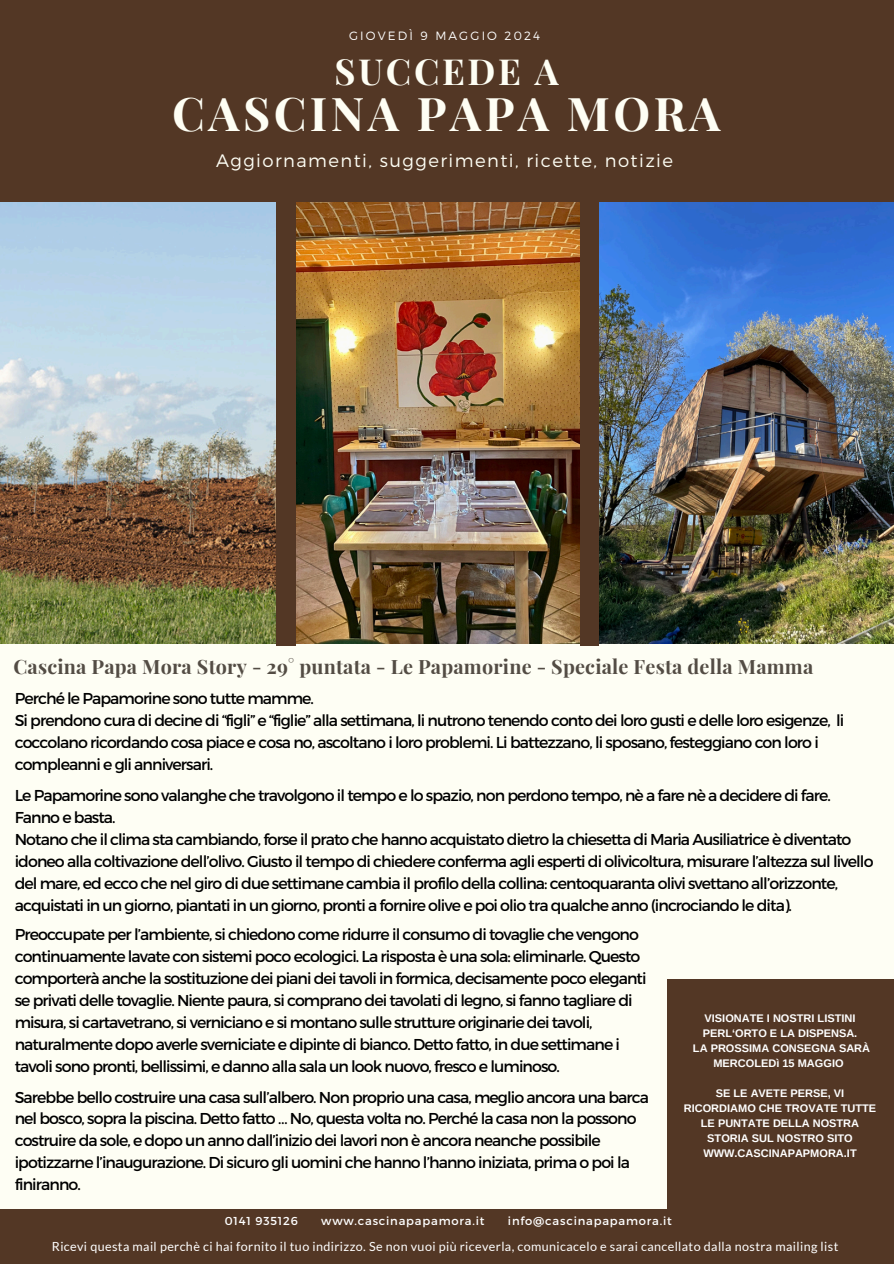
<style>
.page{position:relative;width:894px;height:1264px;background:#fff}
.page>*{position:absolute;margin:0;border:0;box-sizing:border-box;transform-origin:0 0}
.t1{font:700 46.5px "Playfair Display";letter-spacing:.075em;color:#fefef4}
.t2{font:700 36px "Playfair Display";letter-spacing:.075em;color:#fefef4}
.t3{font:700 19.8px "Playfair Display";letter-spacing:.01em;color:#534c44}
.t4{font:300 18px "Montserrat";letter-spacing:.08em;color:#fefef4}
.t5{font:15.75px/21.9px "Montserrat";letter-spacing:-.06em;color:#000}
.t6{font:12.6px "Lato";letter-spacing:.03em;color:#fff}
.t7{font:300 12px "Montserrat";letter-spacing:.18em;color:#fff}
.t8{font:11.55px "Montserrat";letter-spacing:.07em;color:#fff}
.t9{font:700 10.95px/15px "Arimo";color:#fff;text-align:center}
</style>
<div class="page">
<div style="left:0;top:0;width:893px;height:1263px;background:#fefef4"></div>
<div style="left:0;top:1208px;width:893px;height:55px;background:#533725"></div>
<div style="left:667px;top:979px;width:226px;height:237px;background:#533725"></div>
<div style="left:0;top:0;width:893px;height:206px;background:#533725"></div>
<img style="left:0;top:202px;width:276px;height:441px">
<img style="left:296px;top:202px;width:283px;height:441px">
<img style="left:598px;top:202px;width:295px;height:441px">
<div style="left:276px;top:202px;width:20px;height:443px;background:#533725"></div>
<div style="left:579px;top:202px;width:19px;height:443px;background:#533725"></div>
<h4 class="t7" style="left:349px;top:28px;width:192px">GIOVEDÌ 9 MAGGIO 2024</h4>
<h4 class="t2" style="left:334px;top:46px;width:226px">SUCCEDE A</h4>
<h4 class="t1" style="left:172px;top:80px;width:550px">CASCINA PAPA MORA</h4>
<h4 class="t4" style="left:216px;top:149px;width:458px">Aggiornamenti, suggerimenti, ricette, notizie</h4>
<h5 class="t3" style="left:13px;top:652px;width:801px">Cascina Papa Mora Story - 29° puntata - Le Papamorine - Speciale Festa della Mamma</h5>
<h2 class="t5" style="left:15px;top:687px;width:831px">Perché le Papamorine sono tutte mamme.<br>Si prendono cura di decine di “figli” e “figlie” alla settimana, li nutrono tenendo conto dei loro gusti e delle loro esigenze, li coccolano ricordando cosa piace e cosa no, ascoltano i loro problemi. Li battezzano, li sposano, festeggiano con loro i compleanni e gli anniversari.</h2>
<h4 class="t5" style="left:15px;top:783px;width:860px">Le Papamorine sono valanghe che travolgono il tempo e lo spazio, non perdono tempo, nè a fare nè a decidere di fare.<br>Fanno e basta.<br>Notano che il clima sta cambiando, forse il prato che hanno acquistato dietro la chiesetta di Maria Ausiliatrice è diventato idoneo alla coltivazione dell’olivo. Giusto il tempo di chiedere conferma agli esperti di olivicoltura, misurare l’altezza sul livello del mare, ed ecco che nel giro di due settimane cambia il profilo della collina: centoquaranta olivi svettano all’orizzonte, acquistati in un giorno, piantati in un giorno, pronti a fornire olive e poi olio tra qualche anno (incrociando le dita).</h4>
<h6 class="t5" style="left:15px;top:922px;width:633px">Preoccupate per l’ambiente, si chiedono come ridurre il consumo di tovaglie che vengono continuamente lavate con sistemi poco ecologici. La risposta è una sola: eliminarle. Questo comporterà anche la sostituzione dei piani dei tavoli in formica, decisamente poco eleganti se privati delle tovaglie. Niente paura, si comprano dei tavolati di legno, si fanno tagliare di misura, si cartavetrano, si verniciano e si montano sulle strutture originarie dei tavoli, naturalmente dopo averle sverniciate e dipinte di bianco. Detto fatto, in due settimane i tavoli sono pronti, bellissimi, e danno alla sala un look nuovo, fresco e luminoso.</h6>
<h6 class="t5" style="left:15px;top:1085px;width:635px">Sarebbe bello costruire una casa sull’albero. Non proprio una casa, meglio ancora una barca nel bosco, sopra la piscina. Detto fatto … No, questa volta no. Perché la casa non la possono costruire da sole, e dopo un anno dall’inizio dei lavori non è ancora neanche possibile ipotizzarne l’inaugurazione. Di sicuro gli uomini che hanno l’hanno iniziata, prima o poi la finiranno.</h6>
<p class="t9" style="left:702px;top:1010px;width:156px;text-align:left">VISIONATE I NOSTRI LISTINI<br>PERL‘ORTO E LA DISPENSA.</p>
<p class="t9" style="left:692px;top:1040px;width:179px">LA PROSSIMA CONSEGNA SARÀ<br>MERCOLEDì 15 MAGGIO</p>
<p class="t9" style="left:683px;top:1085px;width:194px">SE LE AVETE PERSE, VI<br>RICORDIAMO CHE TROVATE TUTTE<br>LE PUNTATE DELLA NOSTRA<br>STORIA SUL NOSTRO SITO<br>WWW.CASCINAPAPMORA.IT</p>
<h1 class="t8" style="left:225px;top:1213px;width:75px">0141 935126</h1>
<h1 class="t8" style="left:321px;top:1213px;width:165px">www.cascinapapamora.it</h1>
<h1 class="t8" style="left:508px;top:1213px;width:165px">info@cascinapapamora.it</h1>
<h3 class="t6" style="left:52px;top:1238px;width:787px">Ricevi questa mail perchè ci hai fornito il tuo indirizzo. Se non vuoi più riceverla, comunicacelo e sarai cancellato dalla nostra mailing list</h3>
</div>
